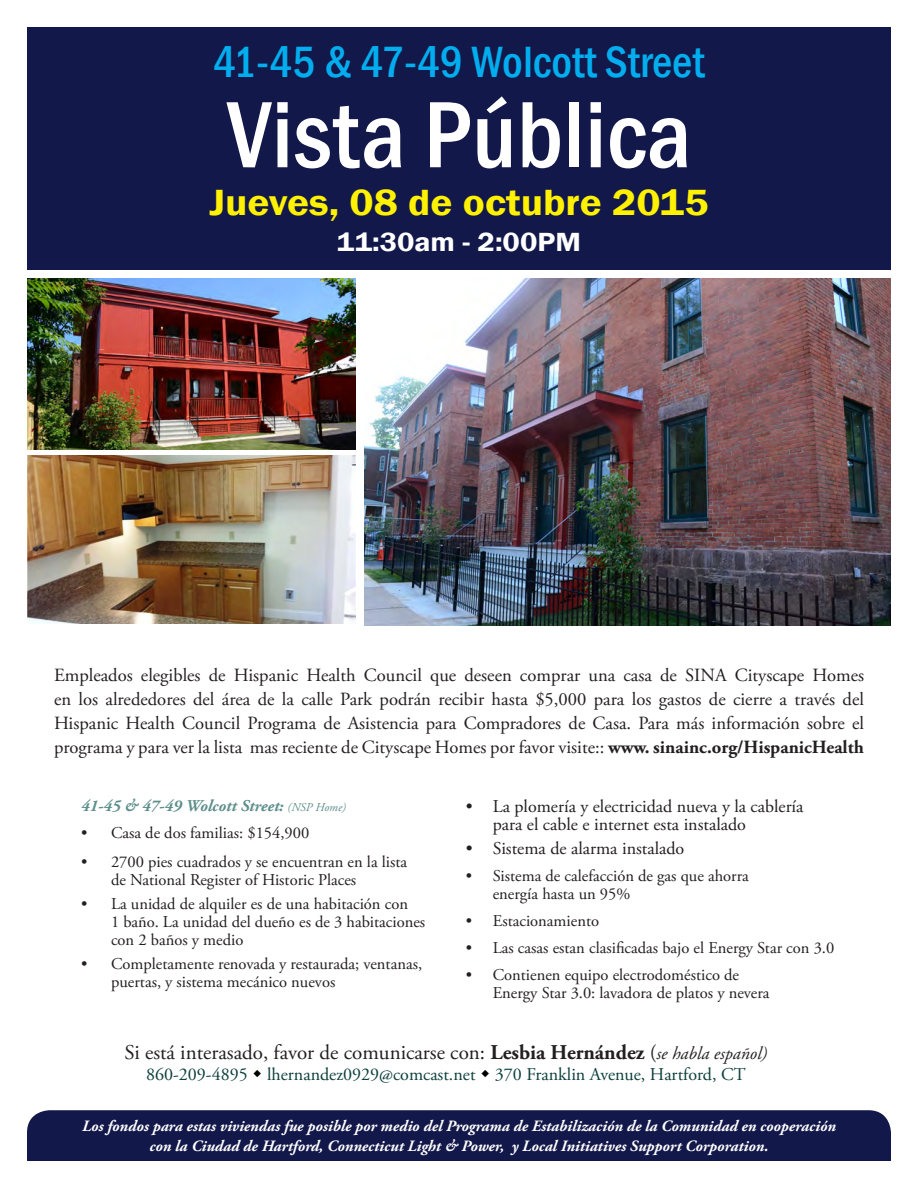
<style>
.page{position:relative;width:918px;height:1188px;background:#fff}
.page>*{position:absolute;margin:0;border:0;box-sizing:border-box;transform-origin:0 0}
.t1{font:500 condensed 97.5px "Franklin Gothic";color:#fff}
.t2{font:500 condensed 45px "Franklin Gothic";color:#00aeef}
.t3{font:600 37.5px "Franklin Gothic";color:#fff101;scale:1.1 1}
.t4{font:600 27px "Franklin Gothic";color:#fff;scale:1.1 1}
.t5{font:21px "Adobe Garamond Pro";color:#231f20}
.t6{font:18.6px/24px "Adobe Garamond Pro";color:#231f20;text-align:justify}
.t7{font:18px/18px "Adobe Garamond Pro";color:#231f20}
.t8{font:18px "Adobe Garamond Pro";color:#0c403c}
.t9{font:16.5px/18px "Adobe Garamond Pro";color:#231f20}
.t10{font:italic 700 16.5px "Adobe Garamond Pro";color:#5c8f8a}
.t11{font:italic 700 15.75px/19.8px "Adobe Garamond Pro";color:#fff;text-align:center}
.s1{font-weight:700}
.s2{font-weight:400;font-size:12px}
.s3{font-style:italic;font-size:18px}
</style>
<div class="page">
<div style="left:27px;top:1110px;width:864px;height:51px;background:#13184a"></div>
<div style="left:27px;top:27px;width:864px;height:243px;background:#13184a"></div>
<img style="left:365px;top:279px;width:526px;height:346px">
<img style="left:27px;top:456px;width:329px;height:167px">
<img style="left:27px;top:279px;width:329px;height:171px">
<p class="t2" style="left:213px;top:33px;width:493px">41-45 &amp; 47-49 Wolcott Street</p>
<p class="t1" style="left:227px;top:71px;width:466px">Vista Pública</p>
<p class="t3" style="left:209px;top:180px;width:455px">Jueves, 08 de octubre 2015</p>
<p class="t4" style="left:337px;top:226px;width:223px">11:30am - 2:00PM</p>
<p class="t6" style="left:54px;top:664px;width:812px">Empleados elegibles de Hispanic Health Council que deseen comprar una casa de SINA Cityscape Homes en los alrededores del área de la calle Park podrán recibir hasta $5,000 para los gastos de cierre a través del Hispanic Health Council Programa de Asistencia para Compradores de Casa. Para más información sobre el programa y para ver la lista mas reciente de Cityscape Homes por favor visite:: <span class="s1">www. sinainc.org/HispanicHealth</span></p>
<p class="t10" style="left:81px;top:796px;width:267px">41-45 &amp; 47-49 Wolcott Street: <span class="s2">(NSP Home)</span></p>
<p class="t9" style="left:81px;top:825px;width:230px">• Casa de dos familias: $154,900</p>
<p class="t9" style="left:111px;top:853px;width:298px;text-indent:-30px">• 2700 pies cuadrados y se encuentran en la lista de National Register of Historic Places</p>
<p class="t9" style="left:111px;top:895px;width:316px;text-indent:-30px">• La unidad de alquiler es de una habitación con<br>1 baño. La unidad del dueño es de 3 habitaciones con 2 baños y medio</p>
<p class="t9" style="left:111px;top:955px;width:313px;text-indent:-30px">• Completamente renovada y restaurada; ventanas, puertas, y sistema mecánico nuevos</p>
<p class="t7" style="left:493px;top:798px;width:312px;text-indent:-27px">• La plomería y electricidad nueva y la cablería para el cable e internet esta instalado</p>
<p class="t7" style="left:466px;top:840px;width:220px">• Sistema de alarma instalado</p>
<p class="t9" style="left:493px;top:868px;width:258px;text-indent:-27px">• Sistema de calefacción de gas que ahorra energía hasta un 95%</p>
<p class="t9" style="left:466px;top:913px;width:135px">• Estacionamiento</p>
<p class="t9" style="left:466px;top:940px;width:370px">• Las casas estan clasificadas bajo el Energy Star con 3.0</p>
<p class="t9" style="left:493px;top:967px;width:278px;text-indent:-27px">• Contienen equipo electrodoméstico de<br>Energy Star 3.0: lavadora de platos y nevera</p>
<p class="t5" style="left:124px;top:1039px;width:645px">Si está interasado, favor de comunicarse con: <span class="s1">Lesbia Hernández</span> (<span class="s3">se habla español)</span></p>
<p class="t8" style="left:146px;top:1063px;width:601px">860-209-4895 lhernandez0929@comcast.net 370 Franklin Avenue, Hartford, CT</p>
<p class="t11" style="left:82px;top:1117px;width:755px">Los fondos para estas viviendas fue posible por medio del Programa de Estabilización de la Comunidad en cooperación con la Ciudad de Hartford, Connecticut Light &amp; Power, y Local Initiatives Support Corporation.</p>
</div>
